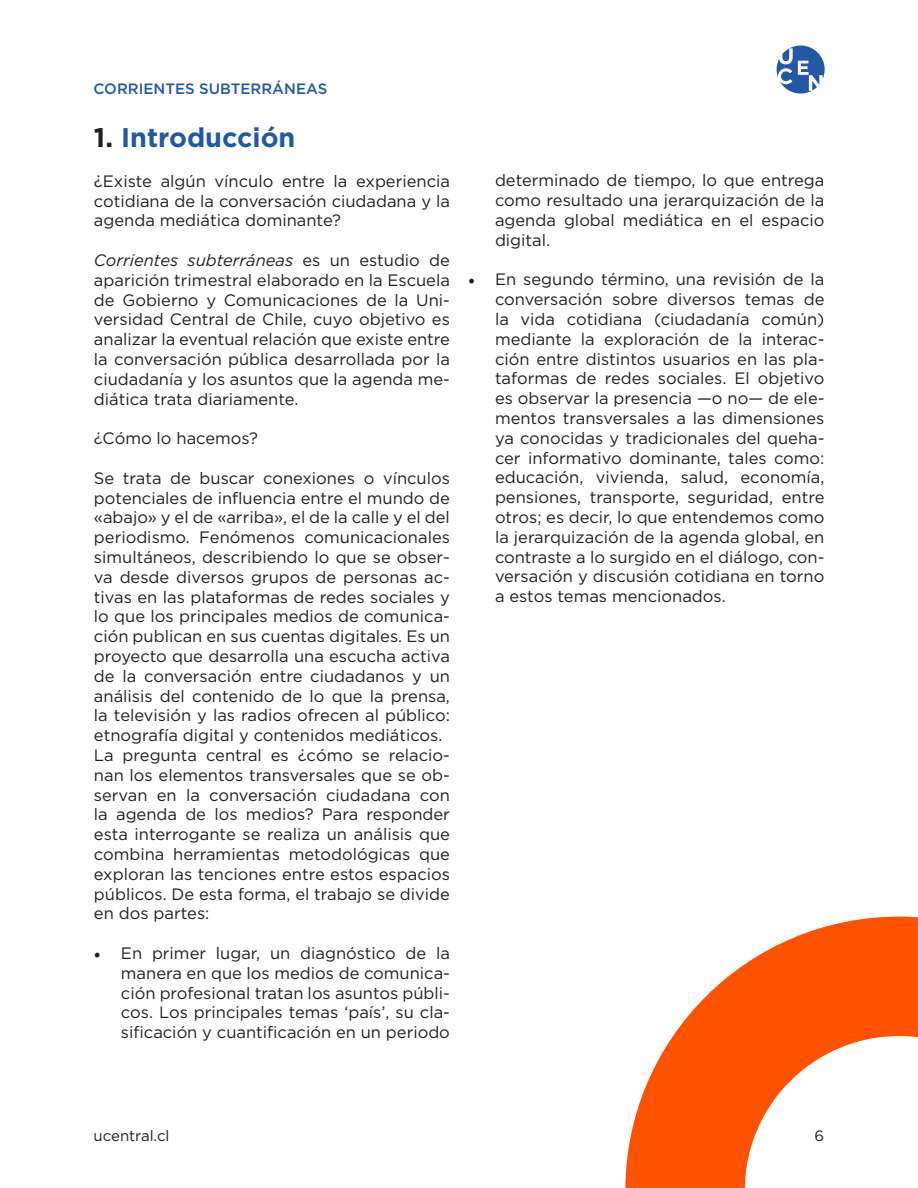
<style>
.page{position:relative;width:918px;height:1188px;background:#fff}
.page>*{position:absolute;margin:0;border:0;box-sizing:border-box;transform-origin:0 0}
.t1{font:700 27px "Gotham Pro";color:#2358a7}
.t2{font:16.5px/19.8px "Gotham Pro";color:#231f20;text-align:justify}
.t3{font:500 15px "Gotham Pro";color:#2358a7}
.t4{font:15px "Gotham Pro";color:#231f20}
.s1{color:#231f20}
.s2{font-style:italic}
.s3{font-family:"Minion Pro";font-size:18px}
</style>
<div class="page">
<svg style="left:777px;top:45px;width:48px;height:49px"></svg>
<svg style="left:625px;top:917px;width:293px;height:271px;fill:#ff5200"></svg>
<p class="t3" style="left:94px;top:80px;width:235px">CORRIENTES SUBTERRÁNEAS</p>
<h1 class="t1" style="left:94px;top:122px;width:203px"><span class="s1">1.</span> Introducción</h1>
<p class="t2" style="left:94px;top:171px;width:358px">¿Existe algún vínculo entre la experiencia cotidiana de la conversación ciudadana y la agenda mediática dominante?</p>
<p class="t2" style="left:94px;top:250px;width:358px"><span class="s2">Corrientes subterráneas</span> es un estudio de aparición trimestral elaborado en la Escuela de Gobierno y Comunicaciones de la Uni&shy;versidad Central de Chile, cuyo objetivo es analizar la eventual relación que existe entre la conversación pública desarrollada por la ciudadanía y los asuntos que la agenda me&shy;diática trata diariamente.</p>
<p class="t2" style="left:94px;top:429px;width:166px">¿Cómo lo hacemos?</p>
<p class="t2" style="left:94px;top:468px;width:358px;text-align:left">Se trata de buscar conexiones o vínculos potenciales de influencia entre el mundo de «abajo» y el de «arriba», el de la calle y el del periodismo. Fenómenos comunicacionales simultáneos, describiendo lo que se obser&shy;va desde diversos grupos de personas ac&shy;tivas en las plataformas de redes sociales y lo que los principales medios de comunica&shy;ción publican en sus cuentas digitales. Es un proyecto que desarrolla una escucha activa de la conversación entre ciudadanos y un análisis del contenido de lo que la prensa, la televisión y las radios ofrecen al público: etnografía digital y contenidos mediáticos.<br>La pregunta central es ¿cómo se relacio&shy;nan los elementos transversales que se ob&shy;servan en la conversación ciudadana con la agenda de los medios? Para responder esta interrogante se realiza un análisis que combina herramientas metodológicas que exploran las tenciones entre estos espacios públicos. De esta forma, el trabajo se divide en dos partes:</p>
<p class="t2" style="left:121px;top:943px;width:331px;text-indent:-27px"><span class="s3">•</span> En primer lugar, un diagnóstico de la manera en que los medios de comunica&shy;ción profesional tratan los asuntos públi&shy;cos. Los principales temas ‘país’, su cla&shy;sificación y cuantificación en un periodo</p>
<p class="t2" style="left:495px;top:171px;width:331px">determinado de tiempo, lo que entrega como resultado una jerarquización de la agenda global mediática en el espacio digital.</p>
<p class="t2" style="left:495px;top:270px;width:331px;text-indent:-27px"><span class="s3">•</span> En segundo término, una revisión de la conversación sobre diversos temas de la vida cotidiana (ciudadanía común) mediante la exploración de la interac&shy;ción entre distintos usuarios en las pla&shy;taformas de redes sociales. El objetivo es observar la presencia —o no— de ele&shy;mentos transversales a las dimensiones ya conocidas y tradicionales del queha&shy;cer informativo dominante, tales como: educación, vivienda, salud, economía, pensiones, transporte, seguridad, entre otros; es decir, lo que entendemos como la jerarquización de la agenda global, en contraste a lo surgido en el diálogo, con&shy;versación y discusión cotidiana en torno a estos temas mencionados.</p>
<p class="t4" style="left:94px;top:1127px;width:77px">ucentral.cl</p>
<p class="t4" style="left:814px;top:1127px;width:11px">6</p>
</div>
